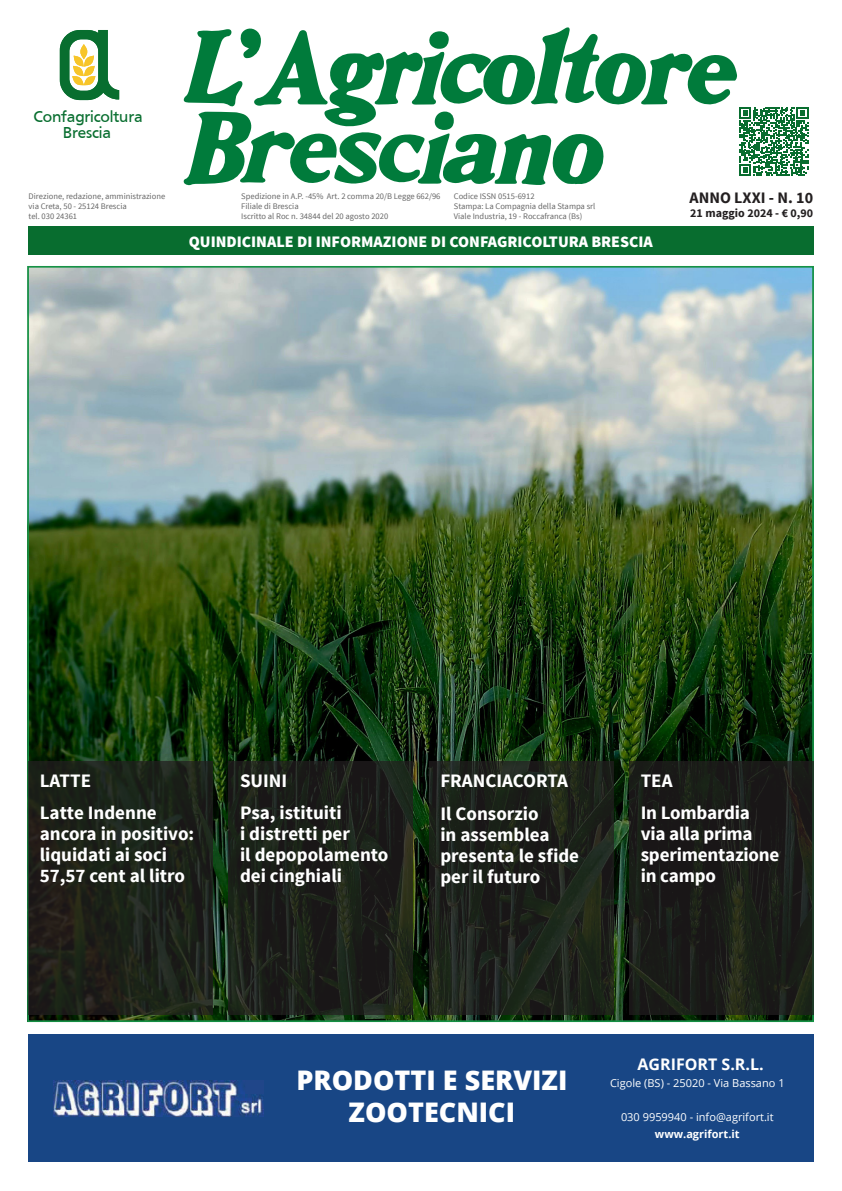
<style>
.page{position:relative;width:842px;height:1191px;background:#fff}
.page>*{position:absolute;margin:0;border:0;box-sizing:border-box;transform-origin:0 0}
.t1{font:800 27px/32.4px "Open Sans";color:#fff;text-align:center}
.Descrizione_Sommario_Cop{font:700 19px/21px "Source Sans Pro";color:#fff}
.t2{font:16.3px/16.3px "Frutiger";letter-spacing:-.01em;color:#086e2f;text-align:center}
.Testo_fascia_testata{font:900 16px "Source Sans Pro";color:#fff}
.t3{font:700 16px "Open Sans";color:#fff}
.t4{font:700 16px "Source Sans Pro";color:#231f20}
.t5{font:700 12px "Source Sans Pro";color:#231f20}
.t6{font:11px/17px "Open Sans";color:#fff;text-align:center}
.indirizzi_testata{font:8.5px "Source Sans Pro";color:#666}
.indirizzi_testata_grassetto{font:8.5px "Source Sans Pro";color:#666}
.s1{font-weight:700}
</style>
<div class="page">
<img style="left:27px;top:266px;width:787px;height:756px">
<div style="left:28px;top:227px;width:785px;height:28px;background:#086d2f"></div>
<svg style="left:60px;top:30px;width:59px;height:70px"></svg>
<svg style="left:183px;top:27px;width:625px;height:159px"></svg>
<svg style="left:429px;top:761px;width:184px;height:254px;background:#1e231b"></svg>
<svg style="left:629px;top:761px;width:185px;height:253px;background:#1b1d19"></svg>
<svg style="left:28px;top:761px;width:185px;height:253px;background:#1d2219"></svg>
<svg style="left:229px;top:761px;width:184px;height:253px;background:#1c201a"></svg>
<div style="left:28px;top:1034px;width:786px;height:128px;background:#184685"></div>
<img style="left:53px;top:1080px;width:210px;height:36px">
<p class="t2" style="left:33px;top:108px;width:111px">Confagricoltura<br>Brescia</p>
<p class="indirizzi_testata" style="left:29px;top:191px;width:138px">Direzione, redazione, amministrazione</p>
<p class="indirizzi_testata" style="left:29px;top:201px;width:100px">via Creta, 50 - 25124 Brescia</p>
<p class="indirizzi_testata" style="left:29px;top:211px;width:50px">tel. 030 24361</p>
<p class="indirizzi_testata" style="left:241px;top:191px;width:201px">Spedizione in A.P. -45% Art. 2 comma 20/B Legge 662/96</p>
<p class="indirizzi_testata" style="left:241px;top:201px;width:59px">Filiale di Brescia</p>
<p class="indirizzi_testata" style="left:241px;top:211px;width:148px">Iscritto al Roc n. 34844 del 20 agosto 2020</p>
<p class="indirizzi_testata_grassetto" style="left:454px;top:191px;width:82px">Codice ISSN 0515-6912</p>
<p class="indirizzi_testata_grassetto" style="left:454px;top:201px;width:143px">Stampa: La Compagnia della Stampa srl</p>
<p class="indirizzi_testata" style="left:454px;top:211px;width:130px">Viale Industria, 19 - Roccafranca (Bs)</p>
<p class="Testo_fascia_testata" style="left:189px;top:231px;width:466px">QUINDICINALE DI INFORMAZIONE DI CONFAGRICOLTURA BRESCIA</p>
<p class="t4" style="left:689px;top:187px;width:125px">ANNO LXXI - N. 10</p>
<p class="t5" style="left:690px;top:205px;width:124px">21 maggio 2024 - € 0,90</p>
<p class="Descrizione_Sommario_Cop" style="left:40px;top:770px;width:53px">LATTE</p>
<p class="Descrizione_Sommario_Cop" style="left:40px;top:803px;width:156px">Latte Indenne ancora in positivo: liquidati ai soci<br>57,57 cent al litro</p>
<p class="Descrizione_Sommario_Cop" style="left:240px;top:771px;width:49px">SUINI</p>
<p class="Descrizione_Sommario_Cop" style="left:240px;top:803px;width:150px">Psa, istituiti<br>i distretti per<br>il depopolamento dei cinghiali</p>
<p class="Descrizione_Sommario_Cop" style="left:440px;top:771px;width:129px">FRANCIACORTA</p>
<p class="Descrizione_Sommario_Cop" style="left:440px;top:803px;width:140px">Il Consorzio<br>in assemblea presenta le sfide per il futuro</p>
<p class="Descrizione_Sommario_Cop" style="left:641px;top:771px;width:33px">TEA</p>
<p class="Descrizione_Sommario_Cop" style="left:641px;top:803px;width:140px">In Lombardia via alla prima sperimentazione in campo</p>
<p class="t1" style="left:296px;top:1062px;width:273px">PRODOTTI E SERVIZI<br>ZOOTECNICI</p>
<p class="t3" style="left:637px;top:1052px;width:128px">AGRIFORT S.R.L.</p>
<p class="t6" style="left:610px;top:1073px;width:176px">Cigole (BS) - 25020 - Via Bassano 1</p>
<p class="t6" style="left:621px;top:1107px;width:154px">030 9959940 - info@agrifort.it <span class="s1">www.agrifort.it</span></p>
</div>
